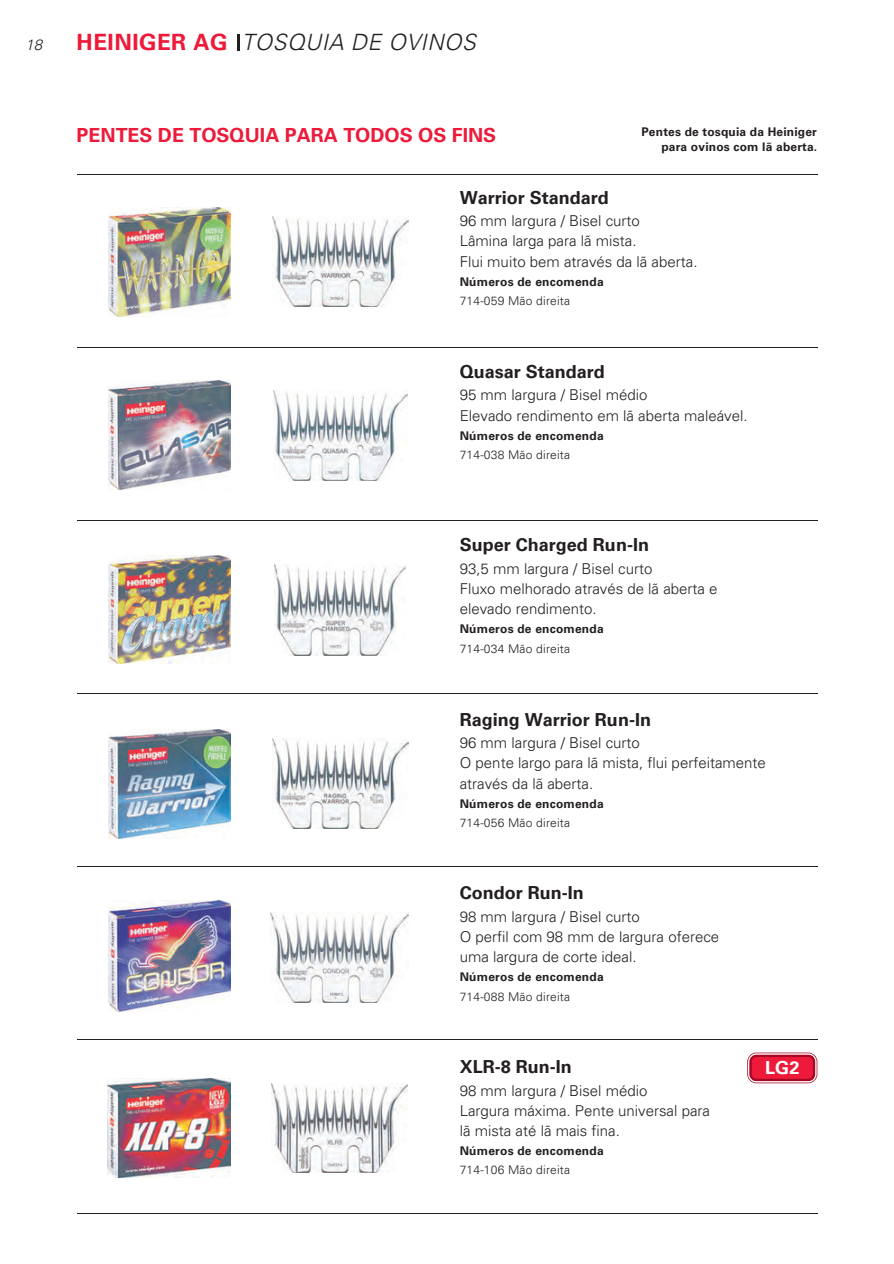
<style>
.page{position:relative;width:894px;height:1264px;background:#fff}
.page>*{position:absolute;margin:0;border:0;box-sizing:border-box;transform-origin:0 0}
.t1{font:italic 300 22.5px "Univers LT Pro 45";letter-spacing:.02em;color:#231f20}
.t2{font:700 19.5px "Univers LT Pro 65";color:#ed1a3a}
.t3{font:700 18px "Univers LT Pro 65";color:#231f20}
.t4{font:700 18px "Univers LT Pro 65";color:#fff}
.t5{font:300 15px/20.2px "Univers LT Pro 45";color:#231f20}
.t6{font:italic 300 15px "Univers LT Pro 45";color:#231f20}
.t7{font:700 12px/15px "Univers LT Pro 65";letter-spacing:.015em;color:#231f20;text-align:right}
.t8{font:300 12px "Univers LT Pro 45";letter-spacing:.015em;color:#231f20}
.s1{font-family:"Univers LT Pro 65";font-weight:700;font-style:normal;color:#ed1a3a}
</style>
<div class="page">
<img style="left:270px;top:912px;width:139px;height:90px">
<img style="left:272px;top:738px;width:137px;height:90px">
<img style="left:274px;top:390px;width:134px;height:90px">
<img style="left:272px;top:217px;width:136px;height:90px">
<img style="left:274px;top:564px;width:132px;height:91px">
<hr style="left:77px;top:348px;width:740px;height:1px;background:#231f20">
<hr style="left:77px;top:520px;width:740px;height:1px;background:#231f20">
<hr style="left:77px;top:693px;width:740px;height:1px;background:#231f20">
<hr style="left:77px;top:866px;width:740px;height:1px;background:#231f20">
<hr style="left:77px;top:1039px;width:740px;height:1px;background:#231f20">
<img style="left:108px;top:729px;width:122px;height:109px">
<img style="left:108px;top:555px;width:122px;height:108px">
<img style="left:108px;top:900px;width:122px;height:111px">
<img style="left:108px;top:380px;width:122px;height:109px">
<hr style="left:77px;top:175px;width:740px;height:1px;background:#231f20">
<img style="left:108px;top:207px;width:122px;height:109px">
<hr style="left:77px;top:1212px;width:740px;height:1px;background:#231f20">
<img style="left:107px;top:1078px;width:123px;height:99px">
<svg style="left:747px;top:1052px;width:70px;height:31px"></svg>
<svg style="left:749px;top:1054px;width:65px;height:27px;background:#df203d"></svg>
<img style="left:271px;top:1083px;width:136px;height:89px">
<svg style="left:237px;top:34px;width:2px;height:16px"></svg>
<p class="t6" style="left:26px;top:39px;width:18px">18</p>
<h1 class="t1" style="left:77px;top:33px;width:400px"><span class="s1">HEINIGER AG</span> TOSQUIA DE OVINOS</h1>
<h2 class="t2" style="left:77px;top:128px;width:421px">PENTES DE TOSQUIA PARA TODOS OS FINS</h2>
<p class="t7" style="left:641px;top:126px;width:177px">Pentes de tosquia da Heiniger para ovinos com lã aberta.</p>
<p class="t3" style="left:459px;top:191px;width:151px">Warrior Standard</p>
<p class="t5" style="left:459px;top:213px;width:239px">96 mm largura / Bisel curto<br>Lâmina larga para lã mista.<br>Flui muito bem através da lã aberta.</p>
<p class="t7" style="left:459px;top:276px;width:145px">Números de encomenda</p>
<p class="t8" style="left:459px;top:296px;width:112px">714-059 Mão direita</p>
<p class="t3" style="left:459px;top:365px;width:147px">Quasar Standard</p>
<p class="t5" style="left:459px;top:387px;width:289px">95 mm largura / Bisel médio<br>Elevado rendimento em lã aberta maleável.</p>
<p class="t7" style="left:459px;top:429px;width:145px">Números de encomenda</p>
<p class="t8" style="left:459px;top:450px;width:112px">714-038 Mão direita</p>
<p class="t3" style="left:459px;top:538px;width:191px">Super Charged Run-In</p>
<p class="t5" style="left:459px;top:560px;width:259px">93,5 mm largura / Bisel curto<br>Fluxo melhorado através de lã aberta e elevado rendimento.</p>
<p class="t7" style="left:459px;top:623px;width:145px">Números de encomenda</p>
<p class="t8" style="left:459px;top:644px;width:112px">714-034 Mão direita</p>
<p class="t3" style="left:459px;top:712px;width:193px">Raging Warrior Run-In</p>
<p class="t5" style="left:459px;top:734px;width:307px">96 mm largura / Bisel curto<br>O pente largo para lã mista, flui perfeitamente através da lã aberta.</p>
<p class="t7" style="left:459px;top:797px;width:145px">Números de encomenda</p>
<p class="t8" style="left:459px;top:818px;width:112px">714-056 Mão direita</p>
<p class="t3" style="left:459px;top:886px;width:126px">Condor Run-In</p>
<p class="t5" style="left:459px;top:908px;width:261px">98 mm largura / Bisel curto<br>O perfil com 98 mm de largura oferece uma largura de corte ideal.</p>
<p class="t7" style="left:459px;top:971px;width:145px">Números de encomenda</p>
<p class="t8" style="left:459px;top:991px;width:112px">714-088 Mão direita</p>
<p class="t3" style="left:459px;top:1060px;width:114px">XLR-8 Run-In</p>
<p class="t5" style="left:459px;top:1082px;width:252px">98 mm largura / Bisel médio<br>Largura máxima. Pente universal para lã mista até lã mais fina.</p>
<p class="t7" style="left:459px;top:1145px;width:145px">Números de encomenda</p>
<p class="t8" style="left:459px;top:1165px;width:112px">714-106 Mão direita</p>
<p class="t4" style="left:765px;top:1060px;width:36px">LG2</p>
</div>
